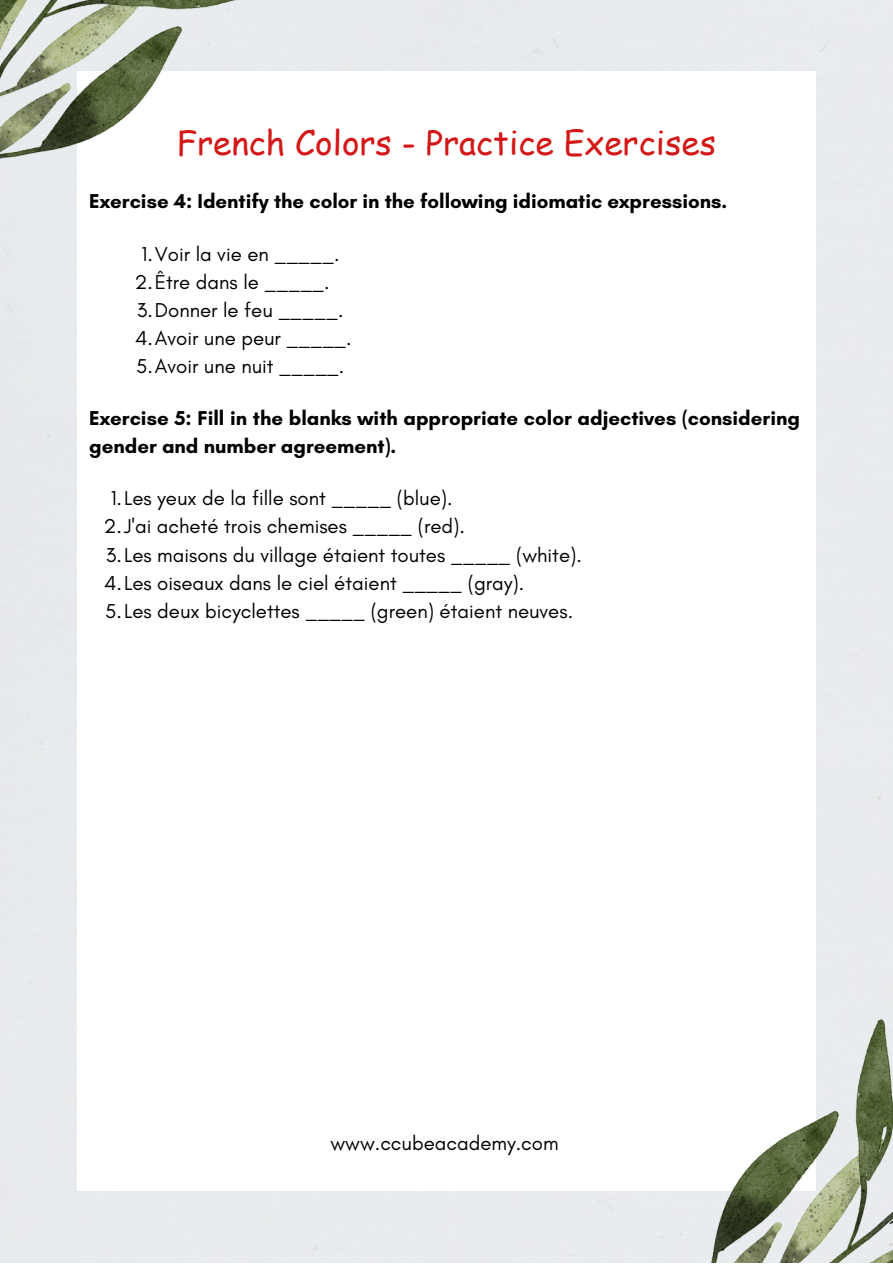
<style>
.page{position:relative;width:893px;height:1264px;background:#fff}
.page>*{position:absolute;margin:0;border:0;box-sizing:border-box;transform-origin:0 0}
.t1{font:33.3px "Comic Sans MS";color:#d41717}
.t2{font:20.4px/28px "Glacial Indifference";color:#000}
.t3{font:700 20.4px/28px "Glacial Indifference";color:#000}
</style>
<div class="page">
<img style="left:576px;top:958px;width:316px;height:304px">
<img style="left:0;top:0;width:334px;height:289px">
<h1 class="t1" style="left:177px;top:118px;width:540px">French Colors - Practice Exercises</h1>
<p class="t3" style="left:89px;top:187px;width:639px">Exercise 4: Identify the color in the following idiomatic expressions.</p>
<p class="t2" style="left:135px;top:239px;width:218px;text-indent:7px">1.Voir la vie en _____.<br>2.Être dans le _____.<br>3.Donner le feu _____.<br>4.Avoir une peur _____.<br>5.Avoir une nuit _____.</p>
<p class="t3" style="left:89px;top:404px;width:712px">Exercise 5: Fill in the blanks with appropriate color adjectives (considering gender and number agreement).</p>
<p class="t2" style="left:104px;top:484px;width:479px;text-indent:7px">1.Les yeux de la fille sont _____ (blue).<br>2.J'ai acheté trois chemises _____ (red).<br>3.Les maisons du village étaient toutes _____ (white).<br>4.Les oiseaux dans le ciel étaient _____ (gray).<br>5.Les deux bicyclettes _____ (green) étaient neuves.</p>
<p class="t2" style="left:330px;top:1129px;width:230px">www.ccubeacademy.com</p>
</div>
